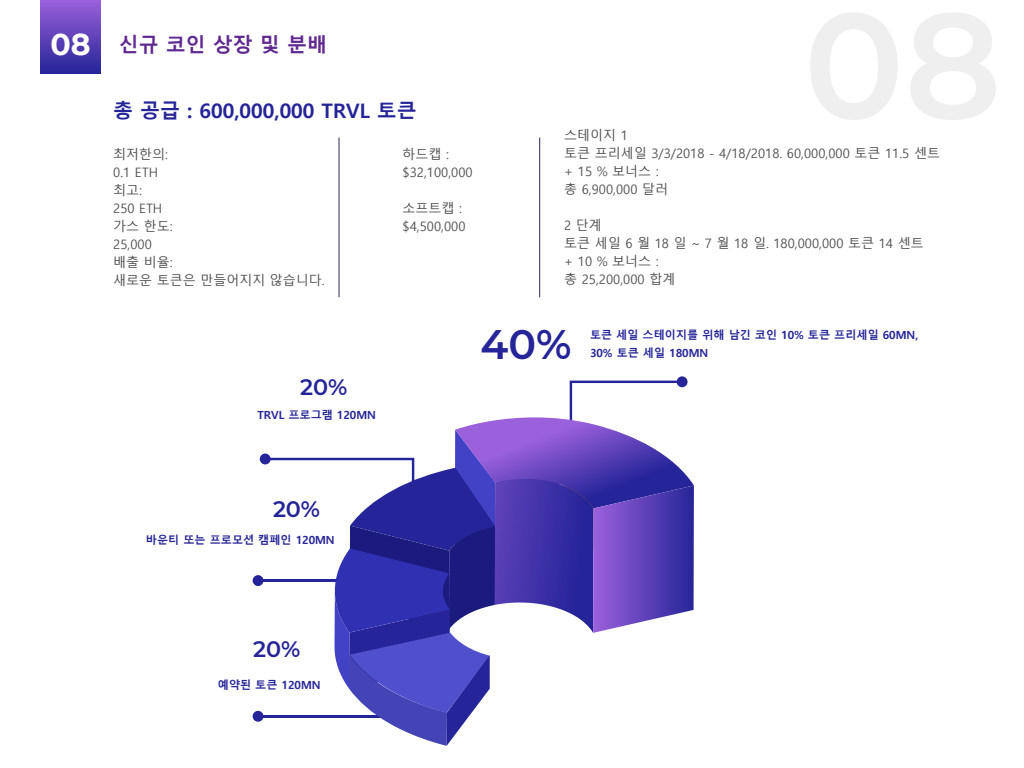
<style>
.page{position:relative;width:1024px;height:768px;background:#fff}
.page>*{position:absolute;margin:0;border:0;box-sizing:border-box;transform-origin:0 0}
.t1{font:600 41.1px "Montserrat";color:#252498}
.t2{font:700 30px "Montserrat";color:#fff}
.t3{font:600 22.3px "Montserrat";color:#252498}
.t4{font:700 20px "Malgun Gothic";color:#252498}
.t5{font:700 20px "Malgun Gothic";color:#602991}
.t6{font:13px/18px "Malgun Gothic";color:#4f4f4f}
.t7{font:700 11.2px/18px "Malgun Gothic";color:#252498}
</style>
<div class="page">
<hr style="left:339px;top:138px;width:1px;height:159px;background:#292664">
<hr style="left:539px;top:138px;width:1px;height:159px;background:#292664">
<div style="left:40px;top:0;width:61px;height:74px;background:linear-gradient(to bottom,#9a61dc,#272599)"></div>
<hr style="left:258px;top:715px;width:138px;height:3px;background:#252498">
<div style="left:253px;top:711px;width:11px;height:11px;background:#252498;border-radius:50%"></div>
<div style="left:260px;top:454px;width:11px;height:10px;background:#252498;border-radius:50%"></div>
<hr style="left:258px;top:579px;width:87px;height:3px;background:#252498">
<div style="left:253px;top:575px;width:11px;height:11px;background:#252498;border-radius:50%"></div>
<div style="left:677px;top:376px;width:11px;height:11px;background:#252498;border-radius:50%"></div>
<svg style="left:265px;top:381px;width:429px;height:365px"></svg>
<h2 class="t2" style="left:50px;top:22px;width:42px">08</h2>
<h3 class="t5" style="left:119px;top:33px;width:210px">신규 코인 상장 및 분배</h3>
<h3 class="t4" style="left:113px;top:98px;width:305px">총 공급 : 600,000,000 TRVL 토큰</h3>
<p class="t6" style="left:113px;top:146px;width:213px">최저한의:<br>0.1 ETH<br>최고:<br>250 ETH<br>가스 한도:<br>25,000<br>배출 비율:<br>새로운 토큰은 만들어지지 않습니다.</p>
<p class="t6" style="left:403px;top:146px;width:72px">하드캡 : $32,100,000</p>
<p class="t6" style="left:403px;top:200px;width:64px">소프트캡 : $4,500,000</p>
<p class="t6" style="left:564px;top:127px;width:377px">스테이지 1<br>토큰 프리세일 3/3/2018 - 4/18/2018. 60,000,000 토큰 11.5 센트 + 15 % 보너스 :<br>총 6,900,000 달러</p>
<p class="t6" style="left:564px;top:217px;width:361px">2 단계<br>토큰 세일 6 월 18 일 ~ 7 월 18 일. 180,000,000 토큰 14 센트 + 10 % 보너스 :<br>총 25,200,000 합계</p>
<h3 class="t3" style="left:300px;top:371px;width:49px">20%</h3>
<p class="t7" style="left:257px;top:407px;width:120px">TRVL 프로그램 120MN</p>
<h1 class="t1" style="left:481px;top:315px;width:93px">40%</h1>
<p class="t7" style="left:590px;top:326px;width:330px">토큰 세일 스테이지를 위해 남긴 코인 10% 토큰 프리세일 60MN,<br>30% 토큰 세일 180MN</p>
<h3 class="t3" style="left:273px;top:494px;width:49px">20%</h3>
<p class="t7" style="left:146px;top:531px;width:190px">바운티 또는 프로모션 캠페인 120MN</p>
<h3 class="t3" style="left:253px;top:634px;width:49px">20%</h3>
<p class="t7" style="left:218px;top:676px;width:104px">예약된 토큰 120MN</p>
</div>
